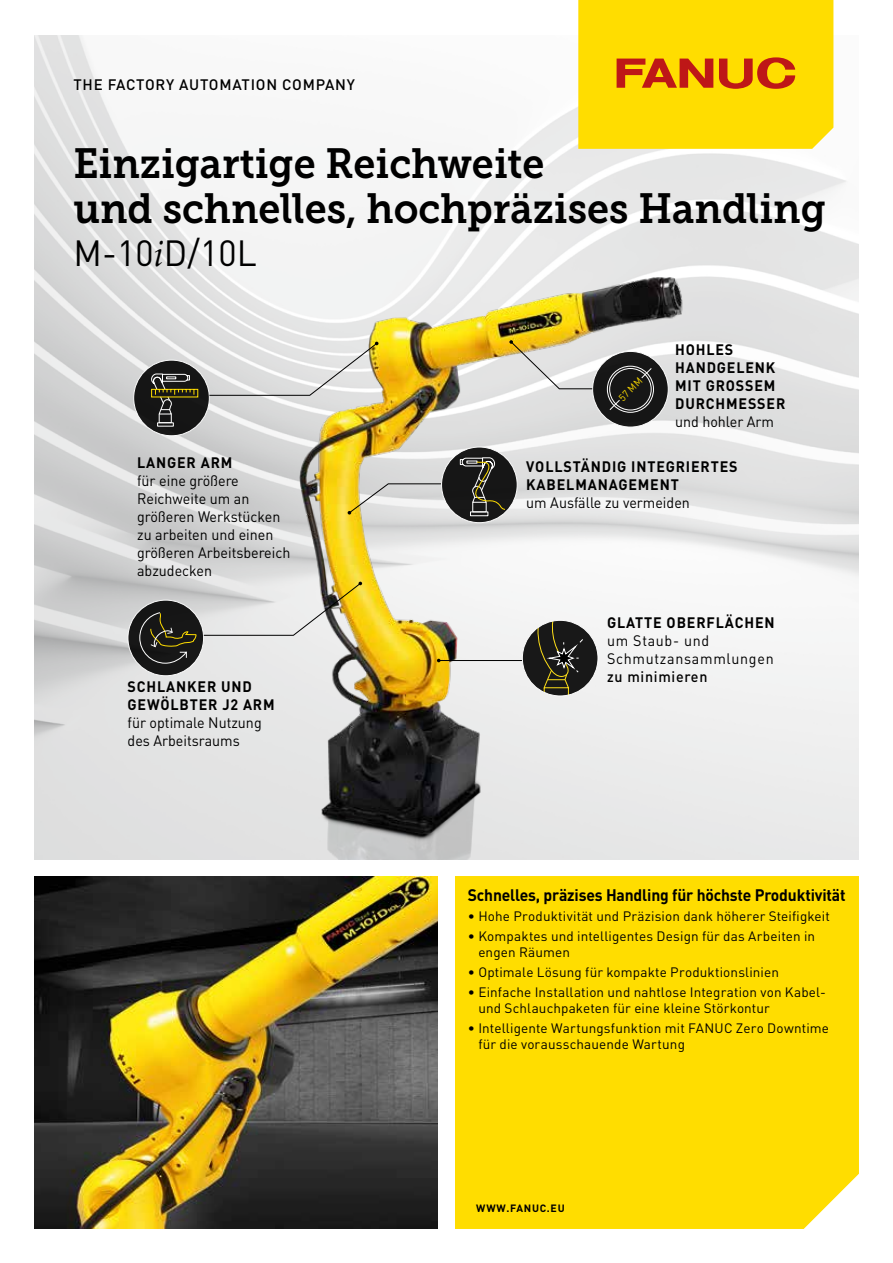
<style>
.page{position:relative;width:893px;height:1263px;background:#fff}
.page>*{position:absolute;margin:0;border:0;box-sizing:border-box;transform-origin:0 0}
.t1{font:42px/45px "Museo Slab 700";color:#000;scale:.94 1}
.t2{font:36px "DIN Pro";color:#000}
.t3{font:700 16.5px "DIN Pro";letter-spacing:-.01em;color:#000;scale:.95 1}
.t4{font:15px/18px "DIN Pro";color:#000;scale:.95 1}
.t5{font:700 15px/18px "DIN Pro";letter-spacing:.06em;color:#000;scale:.95 1}
.t6{font:15px/18px "DIN Pro";letter-spacing:.05em;color:#000;scale:.95 1}
.t7{font:500 15px "DIN Pro";letter-spacing:.05em;color:#000}
.t8{font:500 15px "DIN Pro";letter-spacing:.05em;color:#000;scale:.95 1}
.t9{font:13.5px/15.8px "DIN Pro";letter-spacing:.01em;color:#000}
.t10{font:700 10.5px "DIN Pro";letter-spacing:.07em;color:#000}
.t11{font:10.05px "DIN Pro";color:#fd0;scale:.95 1}
.s1{font-family:"Palatino Linotype";font-style:italic}
</style>
<div class="page">
<img style="left:34px;top:35px;width:800px;height:824px">
<img style="left:34px;top:876px;width:404px;height:353px">
<div style="left:455px;top:876px;width:404px;height:353px;background:#fd0"></div>
<img style="left:164px;top:91px;width:695px;height:768px">
<svg style="left:593px;top:351px;width:75px;height:76px;background:#212121"></svg>
<div style="left:592px;top:351px;width:77px;height:76px;border:1px solid #fff;border-radius:50%"></div>
<div style="left:607px;top:366px;width:47px;height:47px;border:1px solid #fff;border-radius:50%"></div>
<svg style="left:609px;top:399px;width:12px;height:12px"></svg>
<svg style="left:641px;top:367px;width:11px;height:12px"></svg>
<div style="left:609px;top:368px;width:43px;height:42px;border:1px solid #fff;border-radius:50%"></div>
<svg style="left:128px;top:600px;width:76px;height:76px"></svg>
<div style="left:128px;top:600px;width:76px;height:76px;border:1px solid #fff;border-radius:50%"></div>
<svg style="left:139px;top:612px;width:58px;height:52px;background:#2d2b23"></svg>
<svg style="left:442px;top:447px;width:75px;height:76px;background:#202020"></svg>
<div style="left:441px;top:447px;width:77px;height:76px;border:1px solid #fff;border-radius:50%"></div>
<svg style="left:522px;top:620px;width:76px;height:76px"></svg>
<svg style="left:534px;top:620px;width:50px;height:76px;background:#403e35"></svg>
<svg style="left:134px;top:360px;width:75px;height:76px;background:#1d1d1d"></svg>
<div style="left:133px;top:360px;width:77px;height:76px;border:1px solid #fff;border-radius:50%"></div>
<div style="left:159px;top:414px;width:13px;height:9px;border:1px solid #fff"></div>
<div style="left:157px;top:422px;width:17px;height:4px;border:1px solid #fff"></div>
<svg style="left:151px;top:373px;width:48px;height:42px;background:#3e3b2c"></svg>
<div style="left:470px;top:511px;width:18px;height:5px;border:1px solid #fff"></div>
<svg style="left:459px;top:457px;width:47px;height:53px;background:#35342d"></svg>
<svg style="left:578px;top:0;width:255px;height:149px;background:#face04"></svg>
<svg style="left:203px;top:582px;width:159px;height:54px;background:#d7d2be"></svg>
<svg style="left:348px;top:483px;width:94px;height:31px"></svg>
<svg style="left:509px;top:340px;width:84px;height:50px;background:#dfdac8"></svg>
<hr style="left:439px;top:660px;width:83px;height:1px;background:#000">
<svg style="left:209px;top:342px;width:169px;height:54px;background:#ddddd9"></svg>
<p class="t7" style="left:73px;top:75px;width:283px">THE FACTORY AUTOMATION COMPANY</p>
<h1 class="t1" style="left:73px;top:141px;width:802px">Einzigartige Reichweite<br>und schnelles, hochpräzises Handling</h1>
<h2 class="t2" style="left:73px;top:231px;width:185px">M-10<span class="s1">i</span>D/10L</h2>
<p class="t5" style="left:137px;top:453px;width:102px">LANGER ARM</p>
<p class="t4" style="left:137px;top:471px;width:163px">für eine größere<br>Reichweite um an größeren Werkstücken zu arbeiten und einen größeren Arbeitsbereich abzudecken</p>
<p class="t5" style="left:128px;top:677px;width:156px">SCHLANKER UND<br>GEWÖLBTER J2 ARM</p>
<p class="t4" style="left:128px;top:713px;width:143px">für optimale Nutzung des Arbeitsraums</p>
<p class="t11" style="left:616px;top:395px;width:32px;rotate:-45deg">57 MM</p>
<p class="t5" style="left:675px;top:340px;width:118px">HOHLES<br>HANDGELENK<br>MIT GROSSEM<br>DURCHMESSER</p>
<p class="t4" style="left:675px;top:412px;width:106px">und hohler Arm</p>
<p class="t5" style="left:526px;top:457px;width:224px">VOLLSTÄNDIG INTEGRIERTES<br>KABELMANAGEMENT</p>
<p class="t4" style="left:526px;top:494px;width:174px">um Ausfälle zu vermeiden</p>
<p class="t5" style="left:607px;top:613px;width:178px">GLATTE OBERFLÄCHEN</p>
<p class="t6" style="left:607px;top:631px;width:177px">um Staub- und<br>Schmutzansammlungen</p>
<p class="t8" style="left:607px;top:667px;width:107px">zu minimieren</p>
<p class="t3" style="left:468px;top:884px;width:399px">Schnelles, präzises Handling für höchste Produktivität</p>
<p class="t9" style="left:468px;top:908px;width:364px">• Hohe Produktivität und Präzision dank höherer Steifigkeit</p>
<p class="t9" style="left:478px;top:928px;width:338px;text-indent:-11px">• Kompaktes und intelligentes Design für das Arbeiten in engen Räumen</p>
<p class="t9" style="left:468px;top:964px;width:313px">• Optimale Lösung für kompakte Produktionslinien</p>
<p class="t9" style="left:478px;top:984px;width:349px;text-indent:-11px">• Einfache Installation und nahtlose Integration von Kabel&shy;und Schlauchpaketen für eine kleine Störkontur</p>
<p class="t9" style="left:478px;top:1020px;width:352px;text-indent:-11px">• Intelligente Wartungsfunktion mit FANUC Zero Downtime für die vorausschauende Wartung</p>
<p class="t10" style="left:476px;top:1201px;width:90px">WWW.FANUC.EU</p>
</div>
